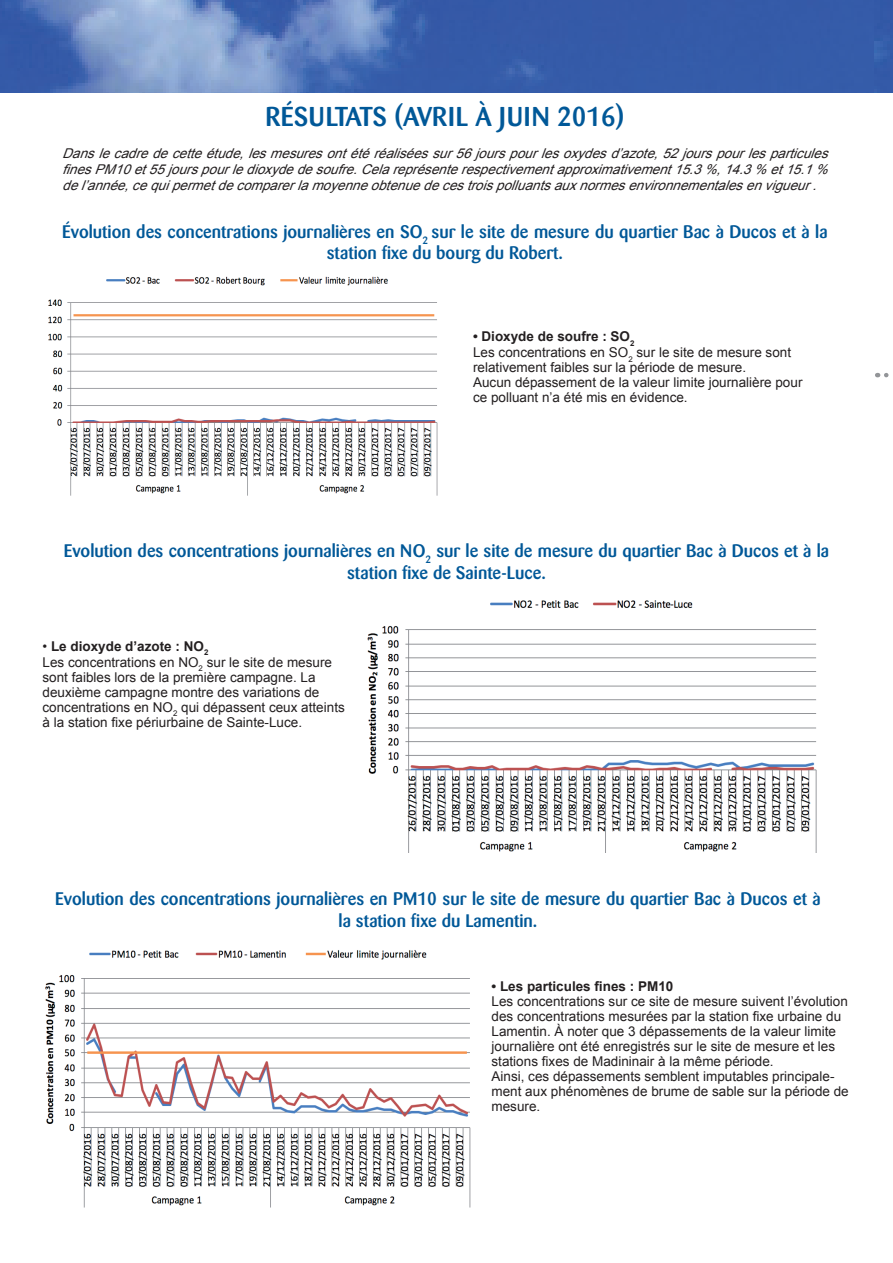
<style>
.page{position:relative;width:893px;height:1263px;background:#fff}
.page>*{position:absolute;margin:0;border:0;box-sizing:border-box;transform-origin:0 0}
.t1{font:500 27px "Barmeno";color:#005898}
.t2{font:500 18px/21.6px "Barmeno";color:#005898;text-align:center}
.t3{font:13.5px/15.3px "Arial";color:#231f20}
.t4{font:italic 13.5px/16.2px "Arial";color:#231f20;text-align:justify}
.t5{font:700 13.5px "Arial";color:#231f20}
.s1{font-weight:700}
</style>
<div class="page">
<img style="left:0;top:0;width:875px;height:92px">
<img style="left:875px;top:0;width:18px;height:92px">
<img style="left:48px;top:276px;width:390px;height:220px">
<img style="left:367px;top:600px;width:450px;height:253px">
<img style="left:45px;top:950px;width:426px;height:258px">
<h1 class="t1" style="left:266px;top:100px;width:360px">RÉSULTATS (AVRIL À JUIN 2016)</h1>
<p class="t4" style="left:62px;top:145px;width:773px">Danslecadredecetteétude,lesmesuresontétéréaliséessur56jourspourlesoxydesd’azote,52jourspourlesparticules finesPM10et55jourspourledioxydedesoufre.Celareprésenterespectivementapproximativement15.3%,14.3%et15.1% del’année,cequipermetdecomparerlamoyenneobtenuedecestroispolluantsauxnormesenvironnementalesenvigueur.</p>
<h2 class="t2" style="left:62px;top:221px;width:767px">Évolution des concentrations journalières en SO<sub>2</sub> sur le site de mesure du quartier Bac à Ducos et à la station fixe du bourg du Robert.</h2>
<p class="t3" style="left:473px;top:329px;width:331px"><span class="s1">• Dioxyde de soufre : SO</span><sub>2<br></sub>Les concentrations en SO<sub>2</sub> sur le site de mesure sont relativement faibles sur la période de mesure.<br>Aucun dépassement de la valeur limite journalière pour ce polluant n’a été mis en évidence.</p>
<h2 class="t2" style="left:64px;top:540px;width:767px">Evolution des concentrations journalières en NO<sub>2</sub> sur le site de mesure du quartier Bac à Ducos et à la station fixe de Sainte-Luce.</h2>
<p class="t3" style="left:43px;top:638px;width:304px">• <span class="s1">Le dioxyde d’azote : NO</span><sub>2<br></sub>Les concentrations en NO<sub>2</sub> sur le site de mesure sont faibles lors de la première campagne. La deuxième campagne montre des variations de concentrations en NO<sub>2</sub> qui dépassent ceux atteints à la station fixe périurbaine de Sainte-Luce.</p>
<h2 class="t2" style="left:55px;top:888px;width:767px">Evolution des concentrations journalières en PM10 sur le site de mesure du quartier Bac à Ducos et à la station fixe du Lamentin.</h2>
<p class="t5" style="left:492px;top:977px;width:183px">• Les particules fines : PM10</p>
<p class="t3" style="left:492px;top:994px;width:359px">Les concentrations sur ce site de mesure suivent l’évolution des concentrations mesurées par la station fixe urbaine du Lamentin. À noter que 3 dépassements de la valeur limite journalière ont été enregistrés sur le site de mesure et les stations fixes de Madininair à la même période.<br>Ainsi, ces dépassements semblent imputables principale&shy;ment aux phénomènes de brume de sable sur la période de mesure.</p>
</div>
